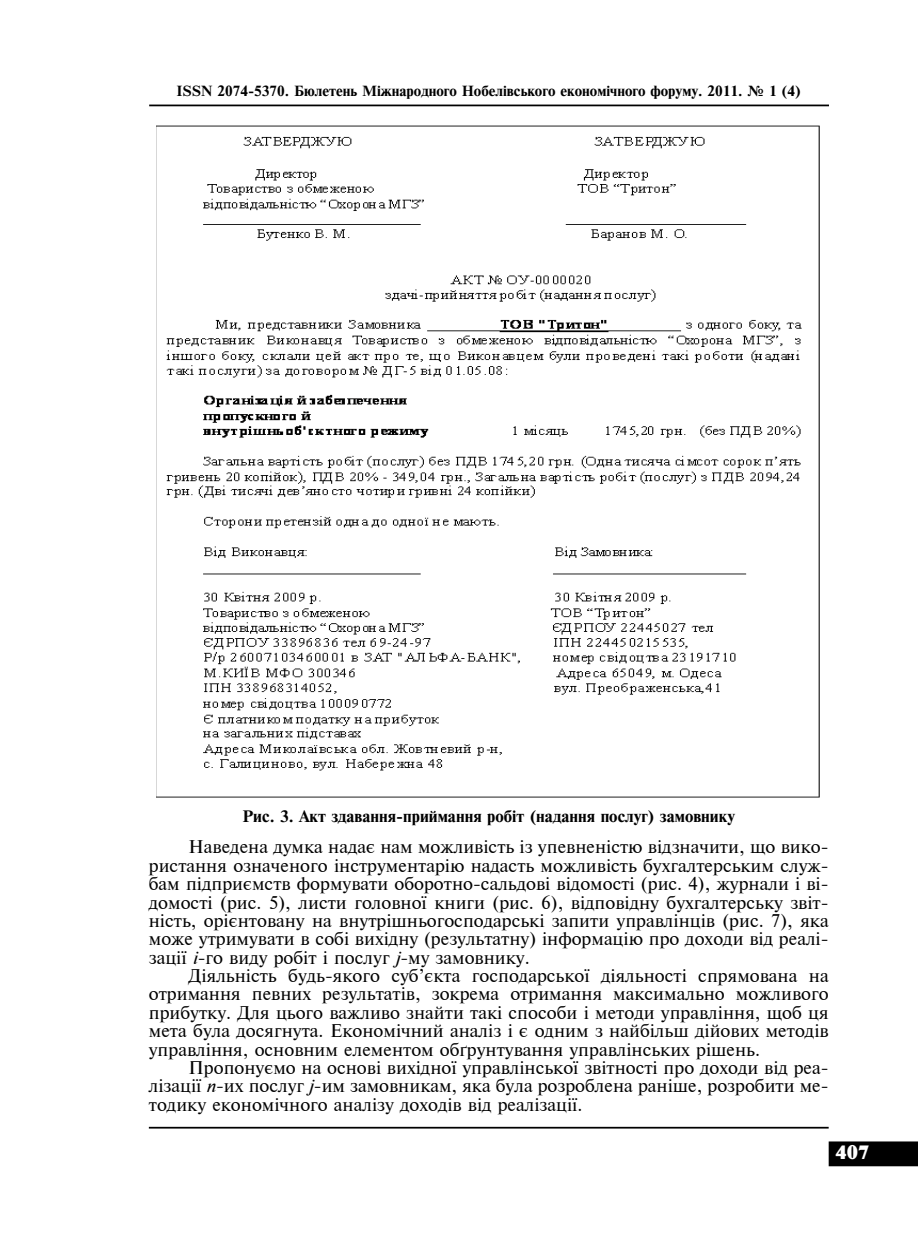
<style>
.page{position:relative;width:918px;height:1241px;background:#fff}
.page>*{position:absolute;margin:0;border:0;box-sizing:border-box;transform-origin:0 0}
.t1{font:18.38px "Newton XC";color:#fff}
.t2{font:17.5px/18.4px "Newton C";color:#000;text-align:justify}
.t3{font:15.75px "Newton C Bold";color:#000}
.t4{font:14px "Newton C Bold";color:#000}
.s1{font-family:"Newton C Italic"}
</style>
<div class="page">
<hr style="left:149px;top:1126px;width:679px;height:2px;background:#000">
<div style="left:829px;top:1142px;width:88px;height:23px;background:#000"></div>
<div style="left:828px;top:1141px;width:90px;height:25px;border:2px solid #000"></div>
<hr style="left:149px;top:104px;width:680px;height:2px;background:#000">
<img style="left:156px;top:125px;width:664px;height:673px">
<p class="t4" style="left:177px;top:83px;width:626px">ISSN 2074-5370. Бюлетень Міжнародного Нобелівського економічного форуму. 2011. № 1 (4)</p>
<p class="t3" style="left:242px;top:807px;width:494px">рис. 3. Акт здавання-приймання робіт (надання послуг) замовнику</p>
<p class="t2" style="left:149px;top:837px;width:681px;text-indent:40px">Наведена думка надає нам можливість із упевненістю відзначити, що вико&shy;ристання означеного інструментарію надасть можливість бухгалтерським служ&shy;бам підприємств формувати оборотно-сальдові відомості (рис. 4), журнали і ві&shy;домості (рис. 5), листи головної книги (рис. 6), відповідну бухгалтерську звіт&shy;ність, орієнтовану на внутрішньогосподарські запити управлінців (рис. 7), яка може утримувати в собі вихідну (результатну) інформацію про доходи від реалі&shy;зації <span class="s1">і</span>-го виду робіт і послуг <span class="s1">j</span>-му замовнику.</p>
<p class="t2" style="left:149px;top:966px;width:681px;text-indent:40px">Діяльність будь-якого суб’єкта господарської діяльності спрямована на отримання певних результатів, зокрема отримання максимально можливого прибутку. Для цього важливо знайти такі способи і методи управління, щоб ця мета була досягнута. Åкономічний аналіз і є одним з найбільш дійових методів управління, основним елементом об´рунтування управлінських рішень.</p>
<p class="t2" style="left:149px;top:1058px;width:681px;text-indent:40px">Пропонуємо на основі вихідної управлінської звітності про доходи від реа&shy;лізації <span class="s1">n</span>-их послуг <span class="s1">j</span>-им замовникам, яка була розроблена раніше, розробити ме&shy;тодику економічного аналізу доходів від реалізації.</p>
<p class="t1" style="left:835px;top:1141px;width:35px">407</p>
</div>
